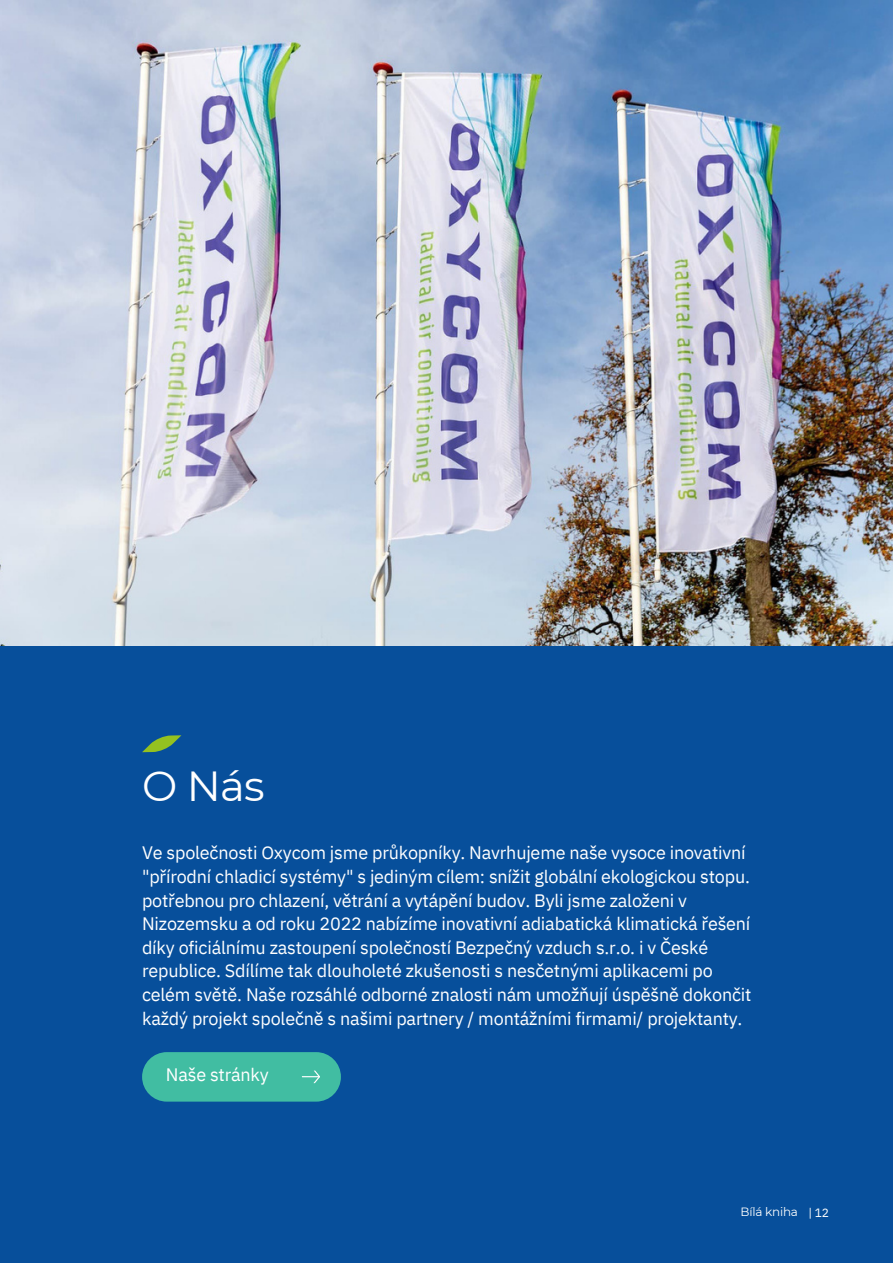
<style>
.page{position:relative;width:893px;height:1264px;background:#fff}
.page>*{position:absolute;margin:0;border:0;box-sizing:border-box;transform-origin:0 0}
.t1{font:42px "Montserrat";color:#fff}
.t2{font:18px/23.5px "IBM Plex Sans";letter-spacing:-.01em;color:#fff}
.t3{font:12px "Montserrat";letter-spacing:-.02em;color:#fff}
.t4{font:12px "IBM Plex Sans";color:#fff}
</style>
<div class="page">
<div style="left:0;top:0;width:892px;height:1262px;background:#074f9b"></div>
<svg style="left:142px;top:735px;width:39px;height:17px"></svg>
<div style="left:142px;top:1052px;width:199px;height:49px;background:#41bda2;border-radius:25px"></div>
<svg style="left:302px;top:1070px;width:18px;height:13px"></svg>
<img style="left:0;top:0;width:892px;height:645px">
<p class="t1" style="left:142px;top:760px;width:124px">O Nás</p>
<p class="t2" style="left:142px;top:840px;width:609px">Ve společnosti Oxycom jsme průkopníky. Navrhujeme naše vysoce inovativní "přírodní chladicí systémy" s jediným cílem: snížit globální ekologickou stopu.</p>
<p class="t2" style="left:142px;top:888px;width:611px">potřebnou pro chlazení, větrání a vytápění budov. Byli jsme založeni v Nizozemsku a od roku 2022 nabízíme inovativní adiabatická klimatická řešení díky oficiálnímu zastoupení společností Bezpečný vzduch s.r.o. i v České republice. Sdílíme tak dlouholeté zkušenosti s nesčetnými aplikacemi po celém světě. Naše rozsáhlé odborné znalosti nám umožňují úspěšně dokončit každý projekt společně s našimi partnery / montážními firmami/ projektanty.</p>
<p class="t2" style="left:166px;top:1062px;width:104px">Naše stránky</p>
<p class="t3" style="left:740px;top:1204px;width:59px">Bílá kniha</p>
<p class="t4" style="left:808px;top:1204px;width:22px">| 12</p>
</div>
